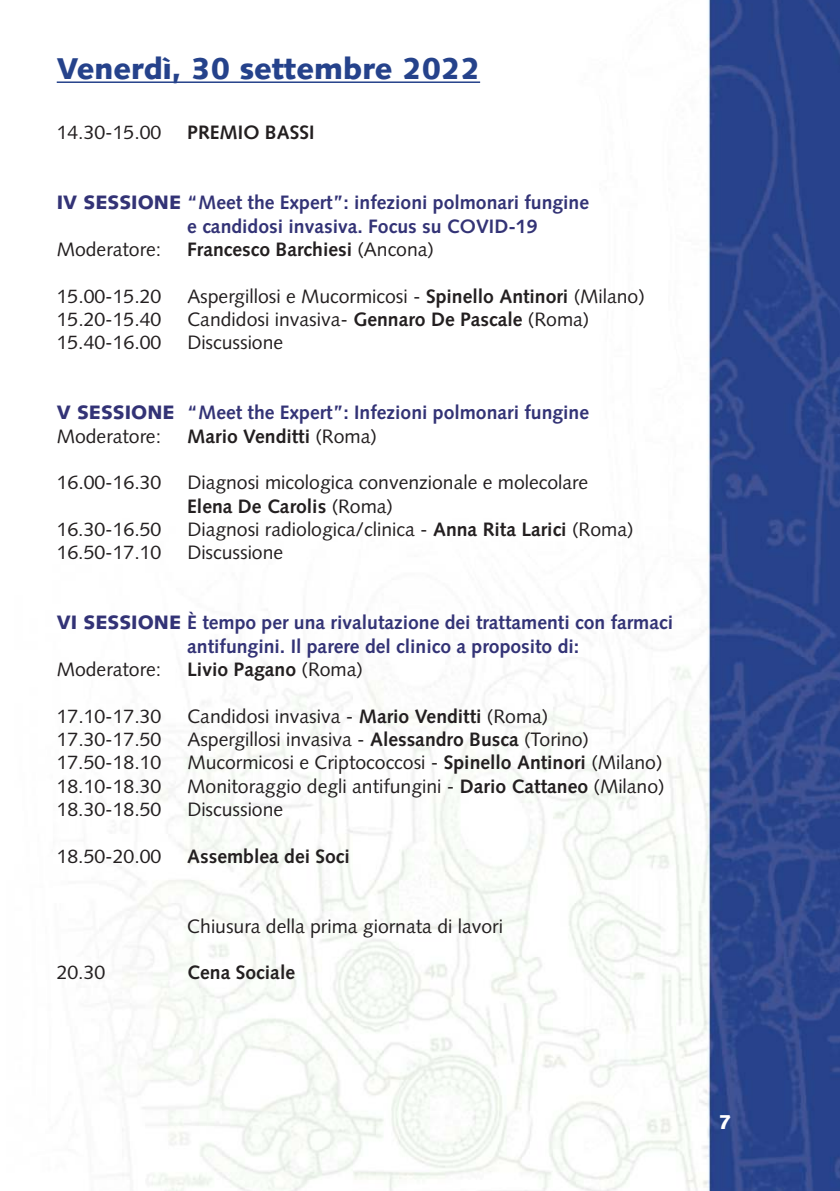
<style>
.page{position:relative;width:840px;height:1191px;background:#fff}
.page>*{position:absolute;margin:0;border:0;box-sizing:border-box;transform-origin:0 0}
.t1{font:900 30px "Syntax";color:#25428b}
.t2{font:900 20px "Syntax";color:#fff}
.t3{font:19.4px/23.4px "Syntax";color:#231f20}
.t4{font:700 19.4px/23.4px "Syntax";color:#333376}
.t5{font:700 19.4px "Syntax";color:#231f20}
.s1{font-weight:900}
.s2{font-weight:400}
.s3{font-weight:700}
.s4{font-weight:400;color:#231f20}
</style>
<div class="page">
<img style="left:56px;top:0;width:783px;height:1191px">
<hr style="left:57px;top:81px;width:423px;height:2px;background:#25428b">
<h1 class="t1" style="left:57px;top:57px;width:424px">Venerdì, 30 settembre 2022</h1>
<p class="t3" style="left:57px;top:123px;width:106px">14.30-15.00</p>
<p class="t5" style="left:187px;top:125px;width:129px">PREMIO BASSI</p>
<p class="t4" style="left:187px;top:193px;width:403px;text-indent:-130px"><span class="s1">IV SESSIONE</span> “Meet the Expert”: infezioni polmonari fungine e candidosi invasiva. Focus su COVID-19</p>
<p class="t3" style="left:57px;top:239px;width:106px">Moderatore:</p>
<p class="t5" style="left:187px;top:241px;width:248px">Francesco Barchiesi <span class="s2">(Ancona)</span></p>
<p class="t3" style="left:57px;top:286px;width:106px">15.00-15.20</p>
<p class="t3" style="left:187px;top:286px;width:458px">Aspergillosi e Mucormicosi - <span class="s3">Spinello Antinori</span> (Milano)</p>
<p class="t3" style="left:57px;top:309px;width:106px">15.20-15.40</p>
<p class="t3" style="left:187px;top:309px;width:403px">Candidosi invasiva- <span class="s3">Gennaro De Pascale</span> (Roma)</p>
<p class="t3" style="left:57px;top:333px;width:106px">15.40-16.00</p>
<p class="t3" style="left:187px;top:333px;width:97px">Discussione</p>
<p class="t4" style="left:57px;top:403px;width:533px"><span class="s1">V SESSIONE</span> “Meet the Expert”: Infezioni polmonari fungine<br><span class="s4">Moderatore:</span></p>
<p class="t5" style="left:187px;top:428px;width:191px">Mario Venditti <span class="s2">(Roma)</span></p>
<p class="t3" style="left:57px;top:473px;width:106px">16.00-16.30</p>
<p class="t3" style="left:187px;top:473px;width:402px">Diagnosi micologica convenzionale e molecolare<br><span class="s3">Elena De Carolis</span> (Roma)</p>
<p class="t3" style="left:57px;top:519px;width:106px">16.30-16.50</p>
<p class="t3" style="left:187px;top:519px;width:447px">Diagnosi radiologica/clinica - <span class="s3">Anna Rita Larici</span> (Roma)</p>
<p class="t3" style="left:57px;top:543px;width:106px">16.50-17.10</p>
<p class="t3" style="left:187px;top:543px;width:97px">Discussione</p>
<p class="t4" style="left:187px;top:613px;width:487px;text-indent:-130px"><span class="s1">VI SESSIONE</span> È tempo per una rivalutazione dei trattamenti con farmaci antifungini. Il parere del clinico a proposito di:</p>
<p class="t3" style="left:57px;top:659px;width:106px">Moderatore:</p>
<p class="t5" style="left:187px;top:661px;width:177px">Livio Pagano <span class="s2">(Roma)</span></p>
<p class="t3" style="left:57px;top:706px;width:106px">17.10-17.30</p>
<p class="t3" style="left:187px;top:706px;width:362px">Candidosi invasiva - <span class="s3">Mario Venditti</span> (Roma)</p>
<p class="t3" style="left:57px;top:729px;width:106px">17.30-17.50</p>
<p class="t3" style="left:187px;top:729px;width:403px">Aspergillosi invasiva - <span class="s3">Alessandro Busca</span> (Torino)</p>
<p class="t3" style="left:57px;top:753px;width:106px">17.50-18.10</p>
<p class="t3" style="left:187px;top:753px;width:476px">Mucormicosi e Criptococcosi - <span class="s3">Spinello Antinori</span> (Milano)</p>
<p class="t3" style="left:57px;top:776px;width:106px">18.10-18.30</p>
<p class="t3" style="left:187px;top:776px;width:478px">Monitoraggio degli antifungini - <span class="s3">Dario Cattaneo</span> (Milano)</p>
<p class="t3" style="left:57px;top:799px;width:106px">18.30-18.50</p>
<p class="t3" style="left:187px;top:799px;width:97px">Discussione</p>
<p class="t3" style="left:57px;top:846px;width:106px">18.50-20.00</p>
<p class="t5" style="left:187px;top:848px;width:164px">Assemblea dei Soci</p>
<p class="t3" style="left:187px;top:916px;width:317px">Chiusura della prima giornata di lavori</p>
<p class="t3" style="left:57px;top:962px;width:50px">20.30</p>
<p class="t5" style="left:187px;top:964px;width:109px">Cena Sociale</p>
<p class="t2" style="left:718px;top:1114px;width:14px">7</p>
</div>
